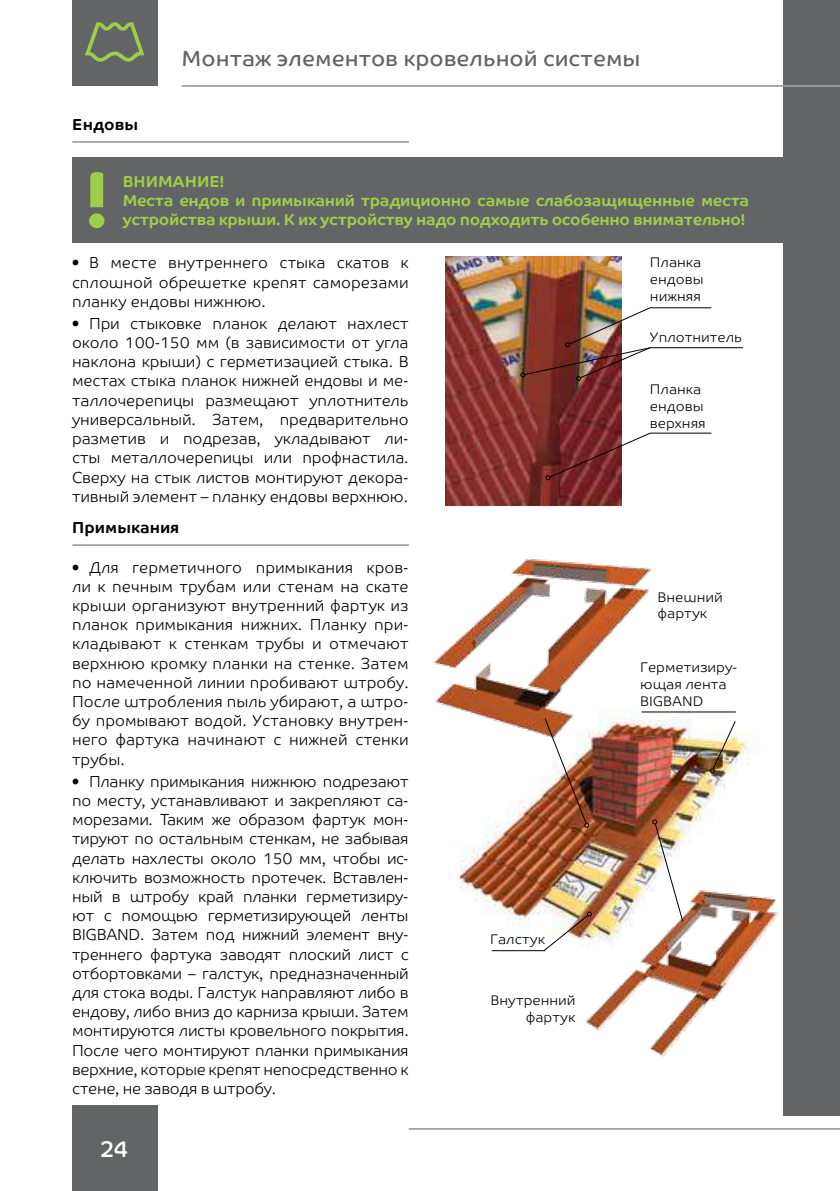
<style>
.page{position:relative;width:840px;height:1191px;background:#fff}
.page>*{position:absolute;margin:0;border:0;box-sizing:border-box;transform-origin:0 0}
.t1{font:22.6px "Co Headline Corp";color:#fff}
.t2{font:22px "Co Text Corp";color:#636466}
.t3{font:300 16px/19.2px "Co Text Corp";color:#000;text-align:justify}
.t4{font:700 16px/19.2px "Co Text Corp";letter-spacing:-.02em;color:#a0cd49}
.t5{font:700 16px "Co Text Corp";color:#000}
.t6{font:300 14px/16.8px "Co Text Corp";color:#000}
</style>
<div class="page">
<div style="left:782px;top:0;width:57px;height:1115px;background:#636466"></div>
<div style="left:72px;top:1106px;width:85px;height:85px;background:#636466"></div>
<hr style="left:408px;top:1128px;width:431px;height:1px;background:#9d9fa2">
<div style="left:72px;top:0;width:85px;height:85px;background:#636466"></div>
<hr style="left:181px;top:85px;width:658px;height:2px;background:#9d9fa2">
<svg style="left:85px;top:22px;width:60px;height:40px"></svg>
<img style="left:458px;top:707px;width:302px;height:245px">
<img style="left:433px;top:559px;width:228px;height:189px">
<img style="left:575px;top:879px;width:208px;height:178px">
<img style="left:543px;top:717px;width:46px;height:110px">
<img style="left:652px;top:819px;width:31px;height:103px">
<img style="left:445px;top:257px;width:175px;height:248px">
<svg style="left:545px;top:432px;width:106px;height:48px"></svg>
<svg style="left:542px;top:911px;width:49px;height:41px"></svg>
<svg style="left:709px;top:720px;width:27px;height:53px"></svg>
<hr style="left:72px;top:141px;width:336px;height:2px;background:#9d9fa2">
<hr style="left:72px;top:544px;width:336px;height:2px;background:#9d9fa2">
<hr style="left:649px;top:432px;width:62px;height:1px;background:#000">
<hr style="left:649px;top:307px;width:62px;height:1px;background:#000">
<hr style="left:491px;top:950px;width:54px;height:1px;background:#000">
<hr style="left:641px;top:711px;width:94px;height:1px;background:#000">
<div style="left:72px;top:157px;width:714px;height:85px;background:#636466"></div>
<svg style="left:89px;top:172px;width:15px;height:56px"></svg>
<hr style="left:649px;top:347px;width:93px;height:1px;background:#000">
<img style="left:520px;top:306px;width:131px;height:75px">
<p class="t5" style="left:72px;top:114px;width:67px">Ендовы</p>
<h2 class="t2" style="left:181px;top:45px;width:460px">Монтаж элементов кровельной системы</h2>
<p class="t4" style="left:123px;top:171px;width:627px">ВНИМАНИЕ!<br>Места ендов и примыканий традиционно самые слабозащищенные места устройства крыши. К их устройству надо подходить особенно внимательно!</p>
<p class="t3" style="left:72px;top:253px;width:338px">• В месте внутреннего стыка скатов к сплошной обрешетке крепят саморезами планку ендовы нижнюю.</p>
<p class="t3" style="left:72px;top:314px;width:338px">• При стыковке планок делают нахлест около 100-150 мм (в зависимости от угла наклона крыши) с герметизацией стыка. В местах стыка планок нижней ендовы и ме&shy;таллочерепицы размещают уплотнитель универсальный. Затем, предварительно разметив и подрезав, укладывают ли&shy;сты металлочерепицы или профнастила.<br>Сверху на стык листов монтируют декора&shy;тивный элемент – планку ендовы верхнюю.</p>
<p class="t5" style="left:72px;top:517px;width:108px">Примыкания</p>
<p class="t3" style="left:72px;top:557px;width:338px">• Для герметичного примыкания кров&shy;ли к печным трубам или стенам на скате крыши организуют внутренний фартук из планок примыкания нижних. Планку при&shy;кладывают к стенкам трубы и отмечают верхнюю кромку планки на стенке. Затем по намеченной линии пробивают штробу.<br>После штробления пыль убирают, а штро&shy;бу промывают водой. Установку внутрен&shy;него фартука начинают с нижней стенки трубы.</p>
<p class="t3" style="left:72px;top:771px;width:338px">• Планку примыкания нижнюю подрезают по месту, устанавливают и закрепляют са&shy;морезами. Таким же образом фартук мон&shy;тируют по остальным стенкам, не забывая делать нахлесты около 150 мм, чтобы ис&shy;ключить возможность протечек. Вставлен&shy;ный в штробу край планки герметизиру&shy;ют с помощью герметизирующей ленты BIGBAND. Затем под нижний элемент вну&shy;треннего фартука заводят плоский лист с отбортовками – галстук, предназначенный для стока воды. Галстук направляют либо в ендову, либо вниз до карниза крыши. Затем монтируются листы кровельного покрытия.<br>После чего монтируют планки примыкания верхние, которые крепят непосредственно к стене, не заводя в штробу.</p>
<h1 class="t1" style="left:101px;top:1135px;width:28px">24</h1>
<p class="t6" style="left:649px;top:254px;width:55px">Планка ендовы нижняя</p>
<p class="t6" style="left:649px;top:328px;width:94px">Уплотнитель</p>
<p class="t6" style="left:649px;top:381px;width:57px">Планка ендовы верхняя</p>
<p class="t6" style="left:657px;top:588px;width:67px">Внешний фартук</p>
<p class="t6" style="left:639px;top:659px;width:99px">Герметизиру&shy;ющая лента<br>BIGBAND</p>
<p class="t6" style="left:490px;top:931px;width:56px">Галстук</p>
<p class="t6" style="left:490px;top:992px;width:86px;text-align:right">Внутренний фартук</p>
</div>
